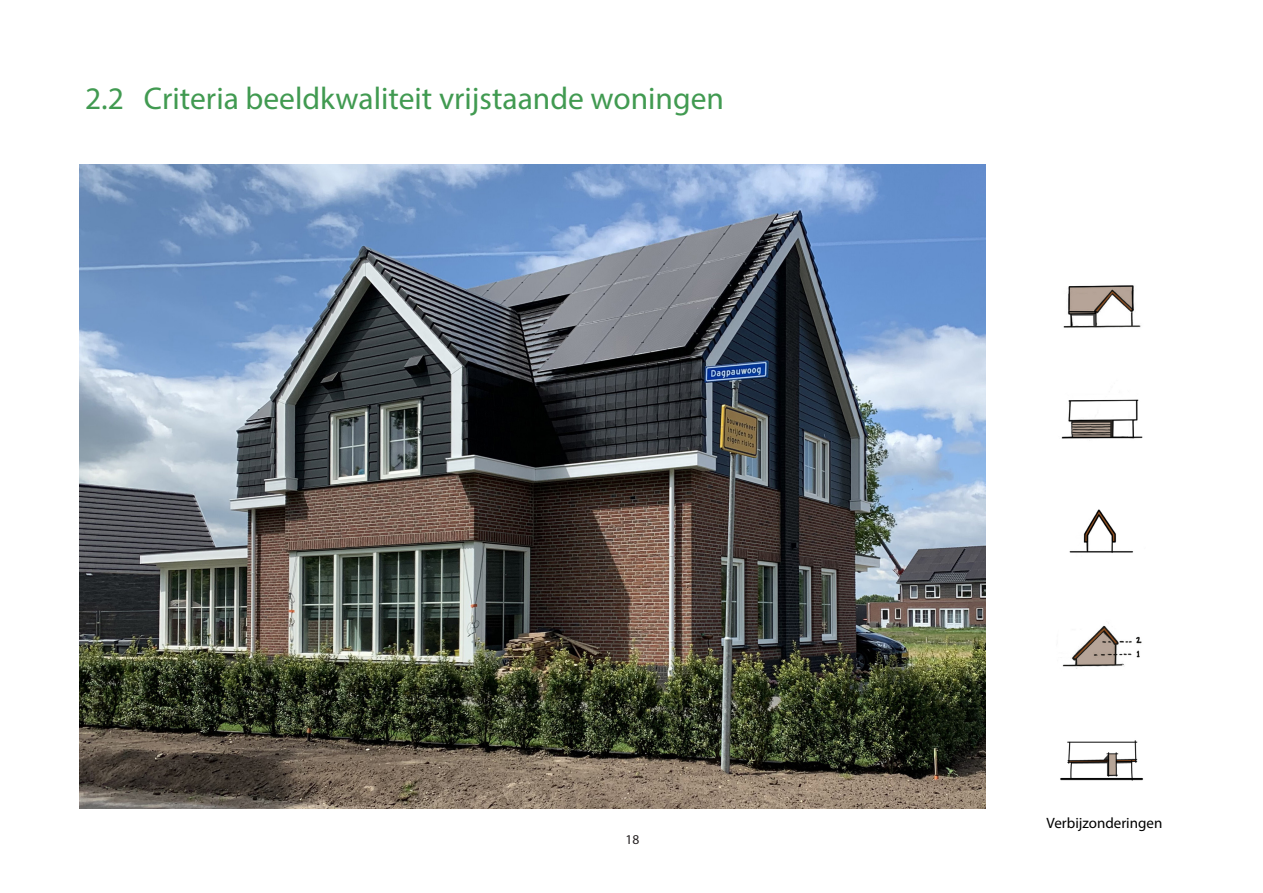
<style>
.page{position:relative;width:1263px;height:893px;background:#fff}
.page>*{position:absolute;margin:0;border:0;box-sizing:border-box;transform-origin:0 0}
.tITELS_hOOFDSTUKKEN{font:31.5px "Myriad Pro";color:#419a51}
.nORMAAL_tEKST{font:15px "Myriad Pro";color:#000}
.t1{font:13.5px "Myriad Pro";color:#231f20}
</style>
<div class="page">
<img style="left:80px;top:165px;width:906px;height:644px">
<img style="left:1055px;top:259px;width:93px;height:93px;border-radius:46px">
<img style="left:1055px;top:373px;width:93px;height:93px;border-radius:46px">
<img style="left:1055px;top:487px;width:93px;height:93px;border-radius:46px">
<img style="left:1055px;top:601px;width:93px;height:93px;border-radius:46px">
<img style="left:1055px;top:715px;width:93px;height:93px;border-radius:46px">
<p class="tITELS_hOOFDSTUKKEN" style="left:85px;top:79px;width:640px">2.2 Criteria beeldkwaliteit vrijstaande woningen</p>
<p class="t1" style="left:625px;top:831px;width:15px">18</p>
<p class="nORMAAL_tEKST" style="left:1046px;top:814px;width:117px">Verbijzonderingen</p>
</div>
